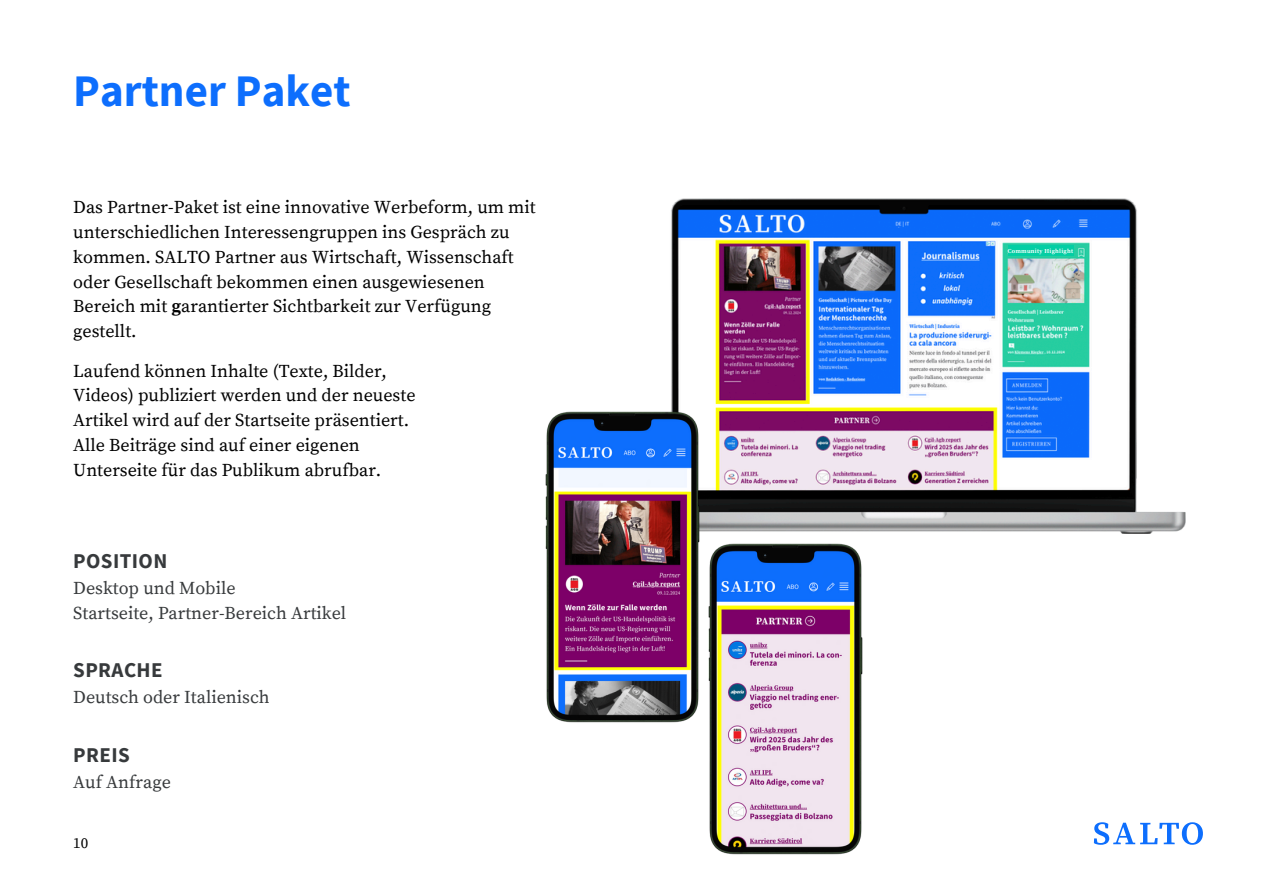
<style>
.page{position:relative;width:1263px;height:894px;background:#fff}
.page>*{position:absolute;margin:0;border:0;box-sizing:border-box;transform-origin:0 0}
.t1{font:700 45px "Source Sans Pro";color:#0d6efd}
.t2{font:700 21px "Source Sans Pro";letter-spacing:.02em;color:#373a3c}
.t3{font:18px/24.8px "Source Serif Pro";color:#000}
.t4{font:18px/24.8px "Source Serif Pro";color:#373a3c}
.t5{font:15px "Source Serif Pro";color:#000}
.t6{font:700 6.15px "Source Serif Pro";letter-spacing:.04em;color:#fff}
.s1{font-weight:700}
</style>
<div class="page">
<img style="left:671px;top:198px;width:514px;height:335px">
<img style="left:545px;top:410px;width:156px;height:313px">
<img style="left:708px;top:543px;width:155px;height:312px">
<svg style="left:1094px;top:822px;width:109px;height:22px"></svg>
<div style="left:1007px;top:245px;width:66px;height:10px;background:#03cea4"></div>
<h1 class="t1" style="left:73px;top:62px;width:279px">Partner Paket</h1>
<h2 class="t3" style="left:73px;top:195px;width:464px">Das Partner-Paket ist eine innovative Werbeform, um mit unterschiedlichen Interessengruppen ins Gespräch zu kommen. SALTO Partner aus Wirtschaft, Wissenschaft oder Gesellschaft bekommen einen ausgewiesenen Bereich mit <span class="s1">g</span>arantierter Sichtbarkeit zur Verfügung gestellt.</h2>
<h2 class="t3" style="left:73px;top:359px;width:344px">Laufend können Inhalte (Texte, Bilder, Videos) publiziert werden und der neueste Artikel wird auf der Startseite präsentiert.<br>Alle Beiträge sind auf einer eigenen Unterseite für das Publikum abrufbar.</h2>
<h2 class="t2" style="left:73px;top:547px;width:96px">POSITION</h2>
<h2 class="t4" style="left:73px;top:576px;width:275px">Desktop und Mobile<br>Startseite, Partner-Bereich Artikel</h2>
<h2 class="t2" style="left:73px;top:656px;width:91px">SPRACHE</h2>
<h2 class="t4" style="left:73px;top:685px;width:198px">Deutsch oder Italienisch</h2>
<h2 class="t2" style="left:73px;top:740px;width:58px">PREIS</h2>
<h2 class="t4" style="left:73px;top:769px;width:99px">Auf Anfrage</h2>
<p class="t5" style="left:73px;top:834px;width:16px">10</p>
<p class="t6" style="left:1008px;top:248px;width:67px">Community Highlight</p>
</div>
